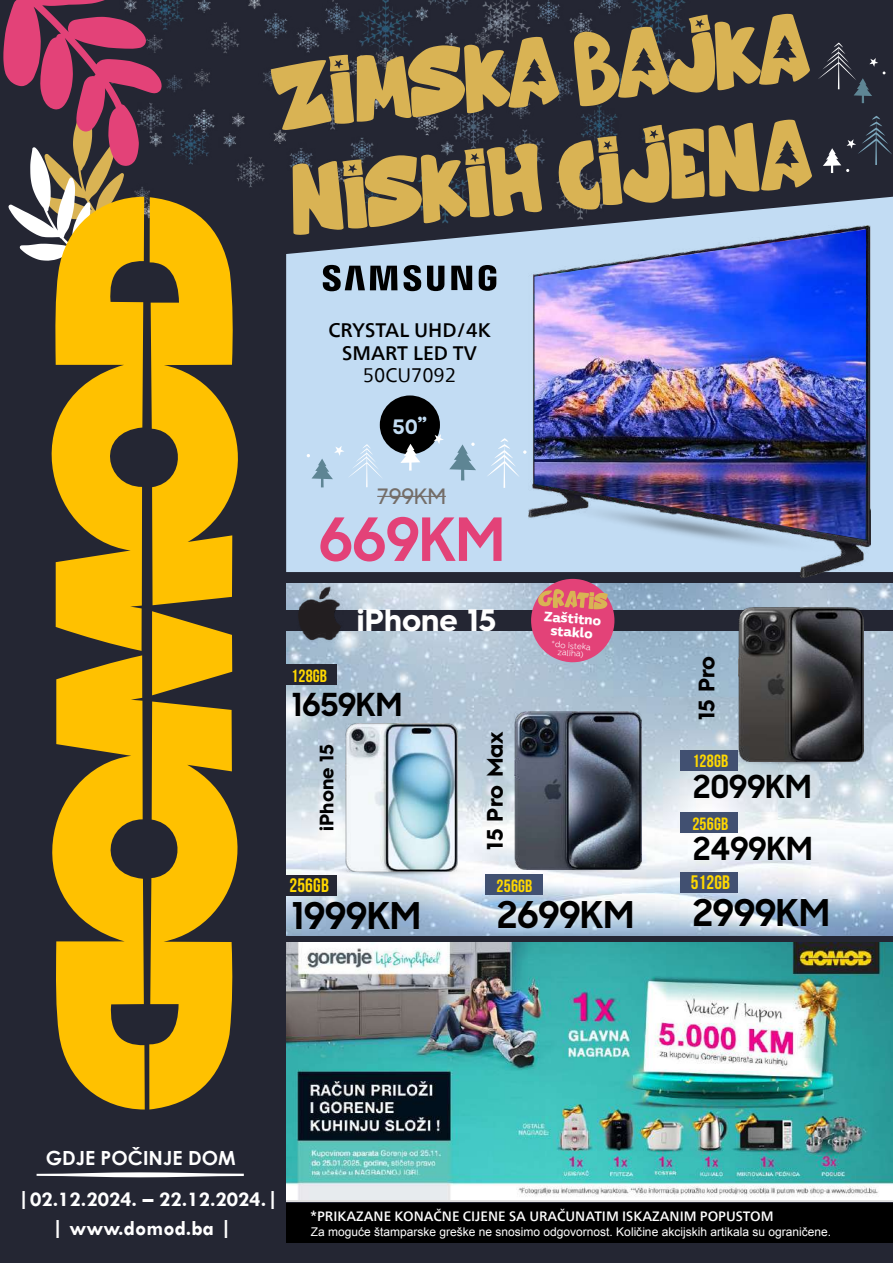
<style>
.page{position:relative;width:893px;height:1263px;background:#242633}
.page>*{position:absolute;margin:0;border:0;box-sizing:border-box;transform-origin:0 0}
.t1{font:700 59.55px "Samsung Sharp Sans";color:#e34278}
.t2{font:700 37.5px "Samsung Sharp Sans";color:#000}
.t3{font:700 32.25px "Samsung Sharp Sans";color:#000}
.t4{font:700 31.2px "Electrolux Sans";color:#fff}
.t5{font:700 22.5px "Electrolux Sans";color:#000}
.t6{font:500 21.6px "Samsung Sharp Sans";color:#746d68}
.t7{font:700 21.3px/29.4px "Tw Cen";color:#fff;text-align:center}
.t8{font:500 20.55px "Hisense Alfabet";color:#c2dcf3}
.t9{font:500 19.5px/22.5px "Neue Frutiger World";color:#000;text-align:center}
.t10{font:700 19.5px "Century Gothic";color:#fff}
.t11{font:700 19.5px "Bebas Neue";letter-spacing:.01em;color:#ffd800}
.t12{font:700 19.5px "Electrolux Sans";color:#000}
.t13{font:19.5px "Neue Frutiger World";color:#000}
.t14{font:700 17.7px "Bebas Neue";letter-spacing:.01em;color:#ffd800}
.t15{font:500 13.5px "Neue Frutiger World";color:#fff}
.t16{font:800 13.5px/13.5px "Centrale Sans";color:#fff;text-align:center}
.t17{font:12px "Arial";color:#fff}
.t18{font:300 8.55px/7.5px "Centrale Sans";color:#fff;text-align:center}
</style>
<div class="page">
<div style="left:286px;top:197px;width:607px;height:375px;background:#c2dcf3"></div>
<img style="left:286px;top:943px;width:607px;height:256px">
<div style="left:286px;top:1203px;width:607px;height:39px;background:#000"></div>
<svg style="left:403px;top:265px;width:18px;height:26px"></svg>
<svg style="left:451px;top:266px;width:21px;height:24px"></svg>
<svg style="left:323px;top:265px;width:74px;height:26px;background:#515c65"></svg>
<svg style="left:427px;top:266px;width:17px;height:25px"></svg>
<svg style="left:479px;top:265px;width:17px;height:26px"></svg>
<svg style="left:37px;top:1172px;width:207px;height:5px"></svg>
<img style="left:286px;top:583px;width:607px;height:353px">
<img style="left:308px;top:865px;width:188px;height:13px">
<img style="left:346px;top:723px;width:111px;height:149px">
<div style="left:276px;top:875px;width:61px;height:20px;background:#242633"></div>
<div style="left:276px;top:665px;width:61px;height:20px;background:#242633"></div>
<div style="left:681px;top:872px;width:57px;height:20px;background:#415071"></div>
<img style="left:528px;top:226px;width:342px;height:352px">
<img style="left:524px;top:487px;width:341px;height:81px">
<img style="left:534px;top:229px;width:332px;height:310px">
<div style="left:380px;top:395px;width:60px;height:59px;background:#000;border-radius:50%"></div>
<img style="left:162px;top:0;width:524px;height:234px">
<svg style="left:3px;top:0;width:159px;height:263px"></svg>
<svg style="left:152px;top:611px;width:80px;height:84px"></svg>
<svg style="left:52px;top:655px;width:93px;height:454px;fill:#ffc100"></svg>
<svg style="left:149px;top:701px;width:89px;height:408px;fill:#ffc100"></svg>
<svg style="left:150px;top:197px;width:118px;height:408px;fill:#ffc100"></svg>
<svg style="left:13px;top:197px;width:131px;height:454px;fill:#ffc100"></svg>
<svg style="left:400px;top:444px;width:20px;height:27px"></svg>
<svg style="left:434px;top:434px;width:42px;height:46px;background:#afcbe0"></svg>
<svg style="left:486px;top:438px;width:40px;height:50px;background:#c7dff4"></svg>
<svg style="left:307px;top:444px;width:76px;height:43px;background:#bed7ed"></svg>
<hr style="left:377px;top:496px;width:69px;height:1px;background:#746d68">
<div style="left:284px;top:611px;width:609px;height:20px;background:#242633"></div>
<div style="left:531px;top:579px;width:83px;height:83px;background:#e34278;border-radius:50%"></div>
<svg style="left:538px;top:589px;width:70px;height:20px"></svg>
<img style="left:287px;top:583px;width:61px;height:60px">
<svg style="left:823px;top:116px;width:69px;height:57px"></svg>
<svg style="left:818px;top:43px;width:67px;height:60px"></svg>
<svg style="left:293px;top:130px;width:519px;height:105px"></svg>
<svg style="left:271px;top:14px;width:539px;height:116px"></svg>
<svg style="left:695px;top:19px;width:10px;height:10px"></svg>
<svg style="left:334px;top:59px;width:10px;height:10px"></svg>
<svg style="left:348px;top:164px;width:9px;height:10px"></svg>
<svg style="left:470px;top:153px;width:10px;height:9px"></svg>
<svg style="left:603px;top:141px;width:10px;height:9px"></svg>
<svg style="left:649px;top:130px;width:10px;height:9px"></svg>
<svg style="left:775px;top:141px;width:24px;height:23px"></svg>
<svg style="left:773px;top:35px;width:24px;height:23px"></svg>
<svg style="left:632px;top:48px;width:24px;height:23px"></svg>
<svg style="left:522px;top:59px;width:24px;height:23px"></svg>
<img style="left:738px;top:754px;width:155px;height:13px">
<img style="left:738px;top:607px;width:126px;height:154px">
<div style="left:681px;top:812px;width:57px;height:21px;background:#415071"></div>
<div style="left:681px;top:750px;width:57px;height:20px;background:#415071"></div>
<img style="left:525px;top:858px;width:119px;height:17px">
<img style="left:514px;top:711px;width:128px;height:159px">
<div style="left:485px;top:875px;width:57px;height:20px;background:#415071"></div>
<h3 class="t9" style="left:328px;top:319px;width:164px">CRYSTAL UHD/4K<br>SMART LED TV</h3>
<h3 class="t13" style="left:363px;top:360px;width:95px">50CU7092</h3>
<h3 class="t8" style="left:392px;top:412px;width:36px">50”</h3>
<h3 class="t6" style="left:377px;top:480px;width:70px">799KM</h3>
<h1 class="t1" style="left:319px;top:495px;width:186px">669KM</h1>
<h3 class="t14" style="left:291px;top:666px;width:37px">128gb</h3>
<h3 class="t4" style="left:357px;top:598px;width:141px">iPhone 15</h3>
<p class="t16" style="left:545px;top:609px;width:59px;rotate:4deg">Zaštitno staklo</p>
<p class="t18" style="left:552px;top:640px;width:41px;rotate:4deg">*do isteka zaliha)</p>
<h3 class="t3" style="left:292px;top:680px;width:111px">1659KM</h3>
<h3 class="t12" style="left:313px;top:831px;width:89px;rotate:-90deg">iPhone 15</h3>
<h3 class="t11" style="left:289px;top:874px;width:41px">256gb</h3>
<h2 class="t2" style="left:292px;top:888px;width:130px">1999KM</h2>
<h3 class="t5" style="left:479px;top:849px;width:120px;rotate:-90deg">15 Pro Max</h3>
<h3 class="t14" style="left:497px;top:876px;width:37px">256gb</h3>
<h2 class="t2" style="left:497px;top:886px;width:138px">2699KM</h2>
<h3 class="t5" style="left:691px;top:720px;width:66px;rotate:-90deg">15 Pro</h3>
<h3 class="t14" style="left:692px;top:752px;width:37px">128gb</h3>
<h3 class="t3" style="left:693px;top:763px;width:120px">2099KM</h3>
<h3 class="t14" style="left:692px;top:814px;width:37px">256gb</h3>
<h3 class="t3" style="left:693px;top:825px;width:121px">2499KM</h3>
<h3 class="t11" style="left:691px;top:871px;width:41px">512gb</h3>
<h2 class="t2" style="left:693px;top:885px;width:138px">2999KM</h2>
<h3 class="t10" style="left:46px;top:1143px;width:191px">GDJE POČINJE DOM</h3>
<h3 class="t7" style="left:18px;top:1183px;width:263px">|02.12.2024. – 22.12.2024.| | www.domod.ba |</h3>
<p class="t15" style="left:310px;top:1205px;width:465px">*PRIKAZANE KONAČNE CIJENE SA URAČUNATIM ISKAZANIM POPUSTOM</p>
<p class="t17" style="left:311px;top:1224px;width:522px">Za moguće štamparske greške ne snosimo odgovornost. Količine akcijskih artikala su ograničene.</p>
</div>
